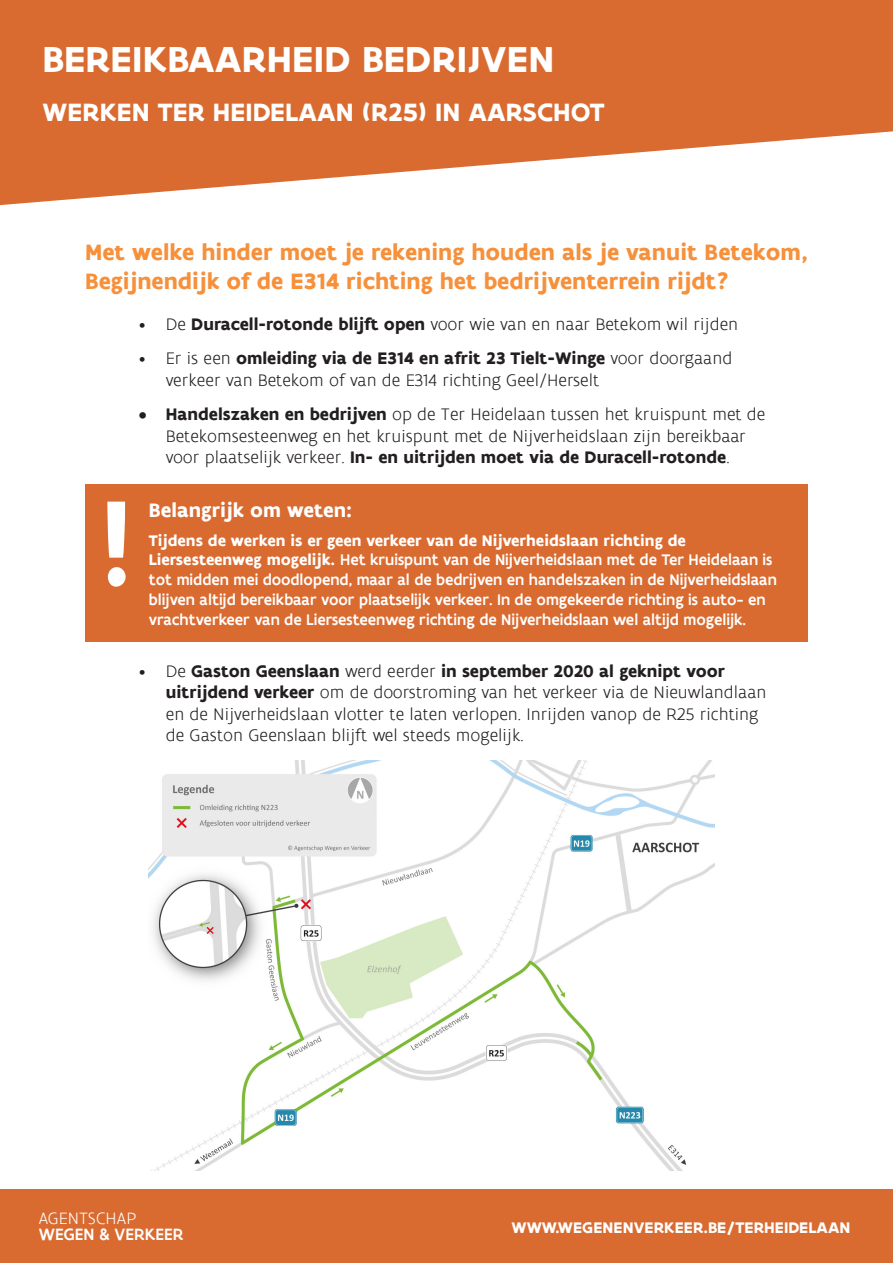
<style>
.page{position:relative;width:893px;height:1263px;background:#fff}
.page>*{position:absolute;margin:0;border:0;box-sizing:border-box;transform-origin:0 0}
.t1{font:700 39px "Flanders Art Sans";letter-spacing:.005em;color:#fff}
.t2{font:700 27px "Flanders Art Sans";letter-spacing:.005em;color:#fff}
.t3{font:700 24px/28.8px "Flanders Art Sans";color:#f6903b}
.t4{font:700 21px "Flanders Art Sans";color:#fff}
.t5{font:300 18px/21.6px "Flanders Art Sans";color:#231f20}
.t6{font:500 17.7px "Flanders Art Sans";letter-spacing:.005em;color:#fff}
.t7{font:300 17.7px "Flanders Art Sans";letter-spacing:.005em;color:#fff}
.t8{font:500 16.5px/19.8px "Flanders Art Sans";color:#fff}
.t9{font:700 16.5px "Flanders Art Sans";letter-spacing:.005em;color:#fff}
.s1{font-weight:700}
</style>
<div class="page">
<svg style="left:0;top:0;width:893px;height:206px;fill:#da6b30"></svg>
<div style="left:0;top:1190px;width:893px;height:73px;background:#da6b30"></div>
<div style="left:85px;top:485px;width:723px;height:157px;background:#da6b30"></div>
<svg style="left:107px;top:502px;width:19px;height:85px"></svg>
<img style="left:149px;top:760px;width:566px;height:411px">
<p class="t1" style="left:43px;top:34px;width:513px">BEREIKBAARHEID BEDRIJVEN</p>
<p class="t2" style="left:43px;top:95px;width:564px">WERKEN TER HEIDELAAN (R25) IN AARSCHOT</p>
<p class="t3" style="left:85px;top:238px;width:724px">Met welke hinder moet je rekening houden als je vanuit Betekom,<br>Begijnendijk of de E314 richting het bedrijventerrein rijdt?</p>
<p class="t5" style="left:139px;top:314px;width:601px">• De <span class="s1">Duracell-rotonde blijft open</span> voor wie van en naar Betekom wil rijden</p>
<p class="t5" style="left:166px;top:348px;width:568px;text-indent:-27px">• Er is een <span class="s1">omleiding via de E314 en afrit 23 Tielt-Winge</span> voor doorgaand verkeer van Betekom of van de E314 richting Geel/Herselt</p>
<p class="t5" style="left:139px;top:404px;width:628px;text-align:center"><span class="s1">• Handelszaken en bedrijven</span> op de Ter Heidelaan tussen het kruispunt met de<br>Betekomsesteenweg en het kruispunt met de Nijverheidslaan zijn bereikbaar<br>voor plaatselijk verkeer. <span class="s1">In- en uitrijden moet via de Duracell-rotonde</span>.</p>
<p class="t4" style="left:149px;top:497px;width:205px">Belangrijk om weten:</p>
<p class="t8" style="left:149px;top:531px;width:629px"><span class="s1">Tijdens de werken is er geen verkeer van de Nijverheidslaan richting de Liersesteenweg mogelijk.</span> Het kruispunt van de Nijverheidslaan met de Ter Heidelaan is tot midden mei doodlopend, maar al de bedrijven en handelszaken in de Nijverheidslaan blijven altijd bereikbaar voor plaatselijk verkeer. In de omgekeerde richting is auto- en vrachtverkeer van de Liersesteenweg richting de Nijverheidslaan wel altijd mogelijk.</p>
<p class="t5" style="left:166px;top:660px;width:602px;text-indent:-27px">• De <span class="s1">Gaston Geenslaan</span> werd eerder <span class="s1">in september 2020 al geknipt voor uitrijdend verkeer</span> om de doorstroming van het verkeer via de Nieuwlandlaan en de Nijverheidslaan vlotter te laten verlopen. Inrijden vanop de R25 richting de Gaston Geenslaan blijft wel steeds mogelijk.</p>
<p class="t7" style="left:39px;top:1208px;width:99px">AGENTSCHAP</p>
<p class="t6" style="left:39px;top:1223px;width:146px">WEGEN &amp; VERKEER</p>
<p class="t9" style="left:511px;top:1217px;width:340px">WWW.WEGENENVERKEER.BE/TERHEIDELAAN</p>
</div>
